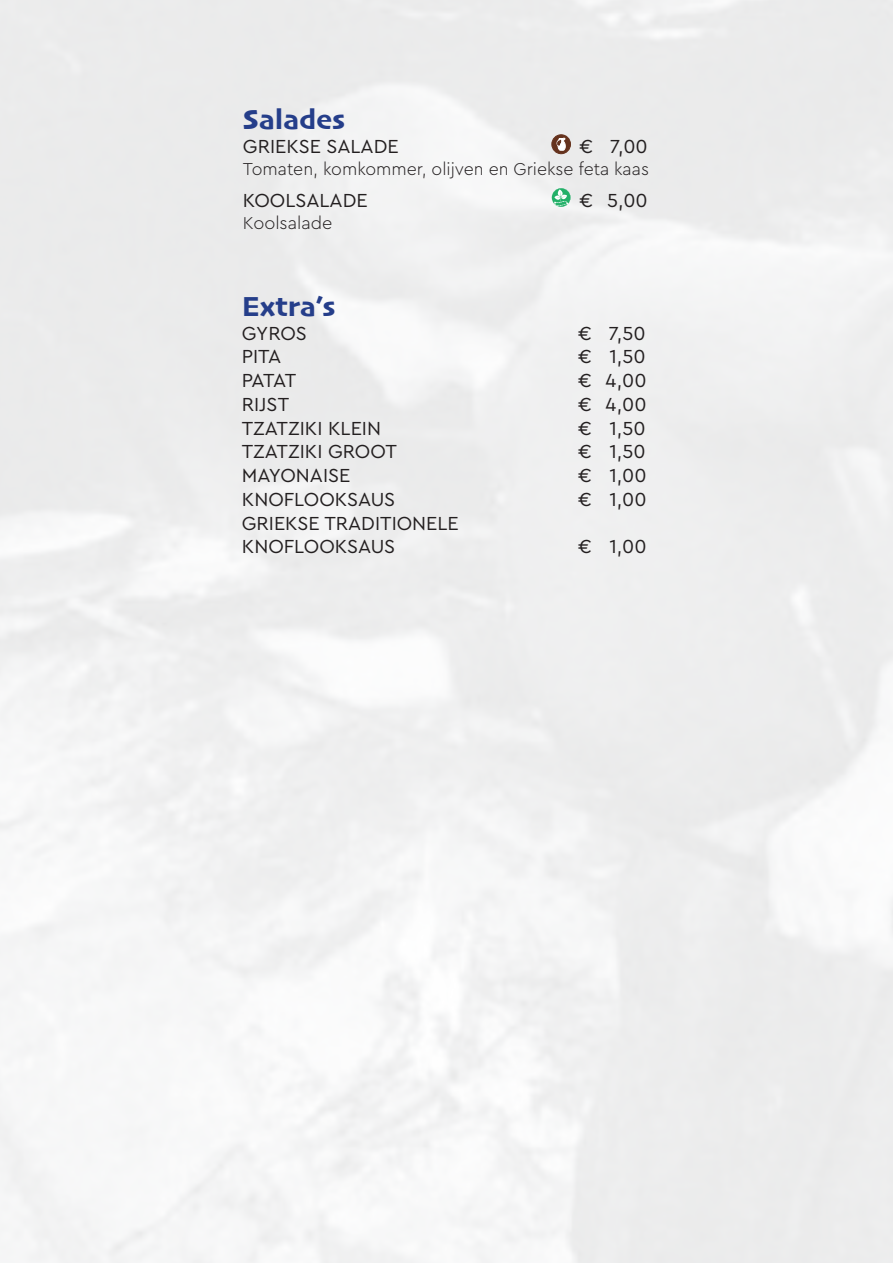
<style>
.page{position:relative;width:893px;height:1263px;background:#fff}
.page>*{position:absolute;margin:0;border:0;box-sizing:border-box;transform-origin:0 0}
.t1{font:28.8px "Skia";color:#253e8a}
.t2{font:19.8px/23.7px "Cera Pro";color:#231f20}
.t3{font:300 18px "Cera Pro";color:#231f20}
</style>
<div class="page">
<img style="left:0;top:0;width:893px;height:1263px">
<svg style="left:552px;top:135px;width:18px;height:19px"></svg>
<div style="left:552px;top:135px;width:18px;height:19px;border:1px solid #65321d;border-radius:50%"></div>
<svg style="left:557px;top:138px;width:8px;height:12px"></svg>
<svg style="left:552px;top:188px;width:18px;height:19px"></svg>
<h1 class="t1" style="left:243px;top:102px;width:104px">Salades</h1>
<p class="t2" style="left:243px;top:134px;width:157px">GRIEKSE SALADE</p>
<p class="t2" style="left:580px;top:134px;width:69px">€ 7,00</p>
<p class="t3" style="left:243px;top:156px;width:408px">Tomaten, komkommer, olijven en Griekse feta kaas</p>
<p class="t2" style="left:243px;top:188px;width:126px">KOOLSALADE</p>
<p class="t2" style="left:580px;top:188px;width:69px">€ 5,00</p>
<p class="t3" style="left:243px;top:210px;width:91px">Koolsalade</p>
<h1 class="t1" style="left:242px;top:289px;width:95px">Extra’s</h1>
<p class="t2" style="left:242px;top:320px;width:67px">GYROS</p>
<p class="t2" style="left:579px;top:320px;width:68px">€ 7,50</p>
<p class="t2" style="left:242px;top:344px;width:41px">PITA</p>
<p class="t2" style="left:579px;top:344px;width:68px">€ 1,50</p>
<p class="t2" style="left:242px;top:368px;width:56px">PATAT</p>
<p class="t2" style="left:579px;top:368px;width:69px">€ 4,00</p>
<p class="t2" style="left:242px;top:391px;width:49px">RIJST</p>
<p class="t2" style="left:579px;top:391px;width:69px">€ 4,00</p>
<p class="t2" style="left:242px;top:415px;width:141px">TZATZIKI KLEIN</p>
<p class="t2" style="left:579px;top:415px;width:68px">€ 1,50</p>
<p class="t2" style="left:242px;top:439px;width:157px">TZATZIKI GROOT</p>
<p class="t2" style="left:579px;top:439px;width:68px">€ 1,50</p>
<p class="t2" style="left:242px;top:463px;width:110px">MAYONAISE</p>
<p class="t2" style="left:579px;top:463px;width:69px">€ 1,00</p>
<p class="t2" style="left:242px;top:486px;width:155px">KNOFLOOKSAUS</p>
<p class="t2" style="left:579px;top:486px;width:69px">€ 1,00</p>
<p class="t2" style="left:242px;top:510px;width:218px">GRIEKSE TRADITIONELE<br>KNOFLOOKSAUS</p>
<p class="t2" style="left:579px;top:534px;width:69px">€ 1,00</p>
</div>
